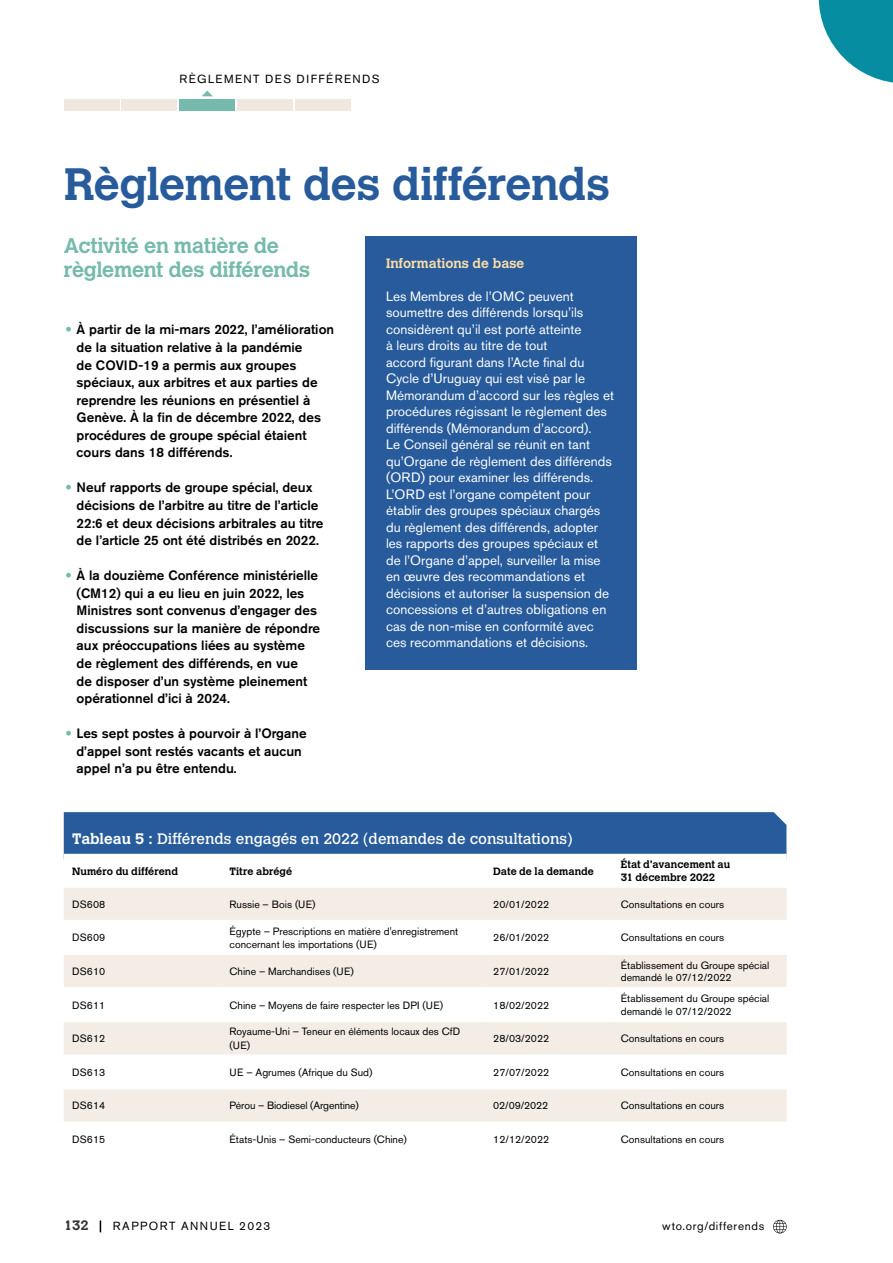
<style>
.page{position:relative;width:893px;height:1263px;background:#fff}
.page>*{position:absolute;margin:0;border:0;box-sizing:border-box;transform-origin:0 0}
.t1{font:700 45px "Calvert MT Std";letter-spacing:-.015em;color:#275b9b}
.t2{font:700 21px/24px "Calvert MT Std";letter-spacing:-.02em;color:#75baac}
.t3{font:15px "Calvert MT Std";color:#fff}
.t4{font:500 13.5px/17.5px "Akzidenz Grotesk BE";color:#000}
.t5{font:13.5px/16.5px "Akzidenz Grotesk BE";color:#fff}
.t6{font:700 13.5px "Calvert MT Std";color:#fadcaa}
.t7{font:700 13.5px "Calvert MT Std";color:#333332}
.t8{font:11.7px "Akzidenz Grotesk BE";letter-spacing:.12em;color:#000}
.t9{font:11.7px "Akzidenz Grotesk BE";letter-spacing:.055em;color:#000}
.t10{font:10.5px/13.5px "Akzidenz Grotesk BE";color:#000}
.t11{font:700 10.5px/12.6px "Calvert MT Std";color:#000}
.s1{font-family:"Calvert MT Std";font-weight:300;font-size:19.5px;color:#75baac}
.s2{font-weight:700}
</style>
<div class="page">
<svg style="left:819px;top:0;width:74px;height:83px"></svg>
<div style="left:64px;top:812px;width:722px;height:42px;background:#275b9b"></div>
<svg style="left:64px;top:888px;width:723px;height:233px;fill:#f3ede6"></svg>
<hr style="left:64px;top:920px;width:157px;height:1px;background:#fff">
<hr style="left:221px;top:920px;width:264px;height:1px;background:#fff">
<hr style="left:485px;top:920px;width:127px;height:1px;background:#fff">
<hr style="left:612px;top:920px;width:175px;height:1px;background:#fff">
<hr style="left:64px;top:953px;width:157px;height:2px;background:#fff">
<hr style="left:221px;top:953px;width:264px;height:2px;background:#fff">
<hr style="left:485px;top:953px;width:127px;height:2px;background:#fff">
<hr style="left:612px;top:953px;width:175px;height:2px;background:#fff">
<hr style="left:64px;top:987px;width:157px;height:1px;background:#fff">
<hr style="left:221px;top:987px;width:264px;height:1px;background:#fff">
<hr style="left:485px;top:987px;width:127px;height:1px;background:#fff">
<hr style="left:612px;top:987px;width:175px;height:1px;background:#fff">
<hr style="left:64px;top:1021px;width:157px;height:1px;background:#fff">
<hr style="left:221px;top:1021px;width:264px;height:1px;background:#fff">
<hr style="left:485px;top:1021px;width:127px;height:1px;background:#fff">
<hr style="left:612px;top:1021px;width:175px;height:1px;background:#fff">
<hr style="left:64px;top:1054px;width:157px;height:2px;background:#fff">
<hr style="left:64px;top:1088px;width:157px;height:1px;background:#fff">
<hr style="left:221px;top:1054px;width:264px;height:2px;background:#fff">
<hr style="left:485px;top:1054px;width:127px;height:2px;background:#fff">
<hr style="left:612px;top:1054px;width:175px;height:2px;background:#fff">
<hr style="left:221px;top:1088px;width:264px;height:1px;background:#fff">
<hr style="left:485px;top:1088px;width:127px;height:1px;background:#fff">
<hr style="left:612px;top:1088px;width:175px;height:1px;background:#fff">
<div style="left:365px;top:236px;width:271px;height:434px;background:#275b9b"></div>
<svg style="left:773px;top:1220px;width:14px;height:13px"></svg>
<svg style="left:100px;top:1220px;width:1px;height:12px"></svg>
<div style="left:64px;top:99px;width:55px;height:12px;background:#f0e8df"></div>
<div style="left:122px;top:99px;width:55px;height:12px;background:#f0e8df"></div>
<div style="left:179px;top:99px;width:56px;height:12px;background:#75baac"></div>
<div style="left:237px;top:99px;width:56px;height:12px;background:#f0e8df"></div>
<div style="left:295px;top:99px;width:56px;height:12px;background:#f0e8df"></div>
<svg style="left:202px;top:91px;width:11px;height:5px"></svg>
<p class="t8" style="left:179px;top:72px;width:202px">RÈGLEMENT DES DIFFÉRENDS</p>
<h1 class="t1" style="left:64px;top:156px;width:548px">Règlement des différends</h1>
<h2 class="t2" style="left:64px;top:233px;width:248px">Activité en matière de règlement des différends</h2>
<p class="t6" style="left:386px;top:254px;width:140px">Informations de base</p>
<p class="t5" style="left:386px;top:287px;width:229px">Les Membres de l’OMC peuvent soumettre des différends lorsqu’ils considèrent qu’il est porté atteinte<br>à leurs droits au titre de tout<br>accord figurant dans l’Acte final du Cycle d’Uruguay qui est visé par le Mémorandum d’accord sur les règles et procédures régissant le règlement des différends (Mémorandum d’accord).<br>Le Conseil général se réunit en tant qu’Organe de règlement des différends (ORD) pour examiner les différends.<br>L’ORD est l’organe compétent pour établir des groupes spéciaux chargés du règlement des différends, adopter les rapports des groupes spéciaux et de l’Organe d’appel, surveiller la mise en œuvre des recommandations et décisions et autoriser la suspension de concessions et d’autres obligations en cas de non-mise en conformité avec ces recommandations et décisions.</p>
<p class="t4" style="left:77px;top:321px;width:259px;text-indent:-13px"><span class="s1">•</span> À partir de la mi-mars 2022, l’amélioration de la situation relative à la pandémie<br>de COVID-19 a permis aux groupes spéciaux, aux arbitres et aux parties de reprendre les réunions en présentiel à Genève. À la fin de décembre 2022, des procédures de groupe spécial étaient cours dans 18 différends.</p>
<p class="t4" style="left:77px;top:479px;width:248px;text-indent:-13px"><span class="s1">•</span> Neuf rapports de groupe spécial, deux décisions de l’arbitre au titre de l’article 22:6 et deux décisions arbitrales au titre de l’article 25 ont été distribés en 2022.</p>
<p class="t4" style="left:77px;top:566px;width:245px;text-indent:-13px"><span class="s1">•</span> À la douzième Conférence ministérielle (CM12) qui a eu lieu en juin 2022, les Ministres sont convenus d’engager des discussions sur la manière de répondre aux préoccupations liées au système de règlement des différends, en vue<br>de disposer d’un système pleinement opérationnel d’ici à 2024.</p>
<p class="t4" style="left:77px;top:724px;width:232px;text-indent:-13px"><span class="s1">•</span> Les sept postes à pourvoir à l’Organe d’appel sont restés vacants et aucun appel n’a pu être entendu.</p>
<p class="t3" style="left:72px;top:829px;width:502px"><span class="s2">Tableau 5 :</span> Différends engagés en 2022 (demandes de consultations)</p>
<p class="t11" style="left:72px;top:864px;width:107px">Numéro du différend</p>
<p class="t11" style="left:230px;top:864px;width:64px">Titre abrégé</p>
<p class="t11" style="left:493px;top:864px;width:102px">Date de la demande</p>
<p class="t11" style="left:621px;top:858px;width:111px">État d'avancement au<br>31 décembre 2022</p>
<p class="t10" style="left:72px;top:897px;width:35px">DS608</p>
<p class="t10" style="left:230px;top:897px;width:88px">Russie – Bois (UE)</p>
<p class="t10" style="left:493px;top:897px;width:57px">20/01/2022</p>
<p class="t10" style="left:621px;top:897px;width:105px">Consultations en cours</p>
<p class="t10" style="left:72px;top:931px;width:35px">DS609</p>
<p class="t10" style="left:230px;top:924px;width:230px">Égypte – Prescriptions en matière d'enregistrement concernant les importations (UE)</p>
<p class="t10" style="left:493px;top:931px;width:57px">26/01/2022</p>
<p class="t10" style="left:621px;top:931px;width:105px">Consultations en cours</p>
<p class="t10" style="left:72px;top:964px;width:35px">DS610</p>
<p class="t10" style="left:230px;top:964px;width:126px">Chine – Marchandises (UE)</p>
<p class="t10" style="left:493px;top:964px;width:57px">27/01/2022</p>
<p class="t10" style="left:621px;top:959px;width:150px;line-height:12.6px">Établissement du Groupe spécial demandé le 07/12/2022</p>
<p class="t10" style="left:72px;top:998px;width:35px">DS611</p>
<p class="t10" style="left:230px;top:998px;width:215px">Chine – Moyens de faire respecter les DPI (UE)</p>
<p class="t10" style="left:493px;top:998px;width:57px">18/02/2022</p>
<p class="t10" style="left:621px;top:992px;width:150px;line-height:12.6px">Établissement du Groupe spécial demandé le 07/12/2022</p>
<p class="t10" style="left:72px;top:1032px;width:35px">DS612</p>
<p class="t10" style="left:230px;top:1025px;width:232px">Royaume-Uni – Teneur en éléments locaux des CfD (UE)</p>
<p class="t10" style="left:493px;top:1032px;width:57px">28/03/2022</p>
<p class="t10" style="left:621px;top:1032px;width:105px">Consultations en cours</p>
<p class="t10" style="left:72px;top:1065px;width:35px">DS613</p>
<p class="t10" style="left:230px;top:1065px;width:144px">UE – Agrumes (Afrique du Sud)</p>
<p class="t10" style="left:493px;top:1065px;width:57px">27/07/2022</p>
<p class="t10" style="left:621px;top:1065px;width:105px">Consultations en cours</p>
<p class="t10" style="left:72px;top:1099px;width:35px">DS614</p>
<p class="t10" style="left:230px;top:1099px;width:131px">Pérou – Biodiesel (Argentine)</p>
<p class="t10" style="left:493px;top:1099px;width:57px">02/09/2022</p>
<p class="t10" style="left:621px;top:1099px;width:105px">Consultations en cours</p>
<p class="t10" style="left:72px;top:1132px;width:35px">DS615</p>
<p class="t10" style="left:230px;top:1132px;width:179px">États-Unis – Semi-conducteurs (Chine)</p>
<p class="t10" style="left:493px;top:1132px;width:57px">12/12/2022</p>
<p class="t10" style="left:621px;top:1132px;width:105px">Consultations en cours</p>
<p class="t7" style="left:64px;top:1216px;width:26px">132</p>
<p class="t8" style="left:113px;top:1218px;width:159px">RAPPORT ANNUEL 2023</p>
<p class="t9" style="left:662px;top:1218px;width:104px">wto.org/differends</p>
</div>
